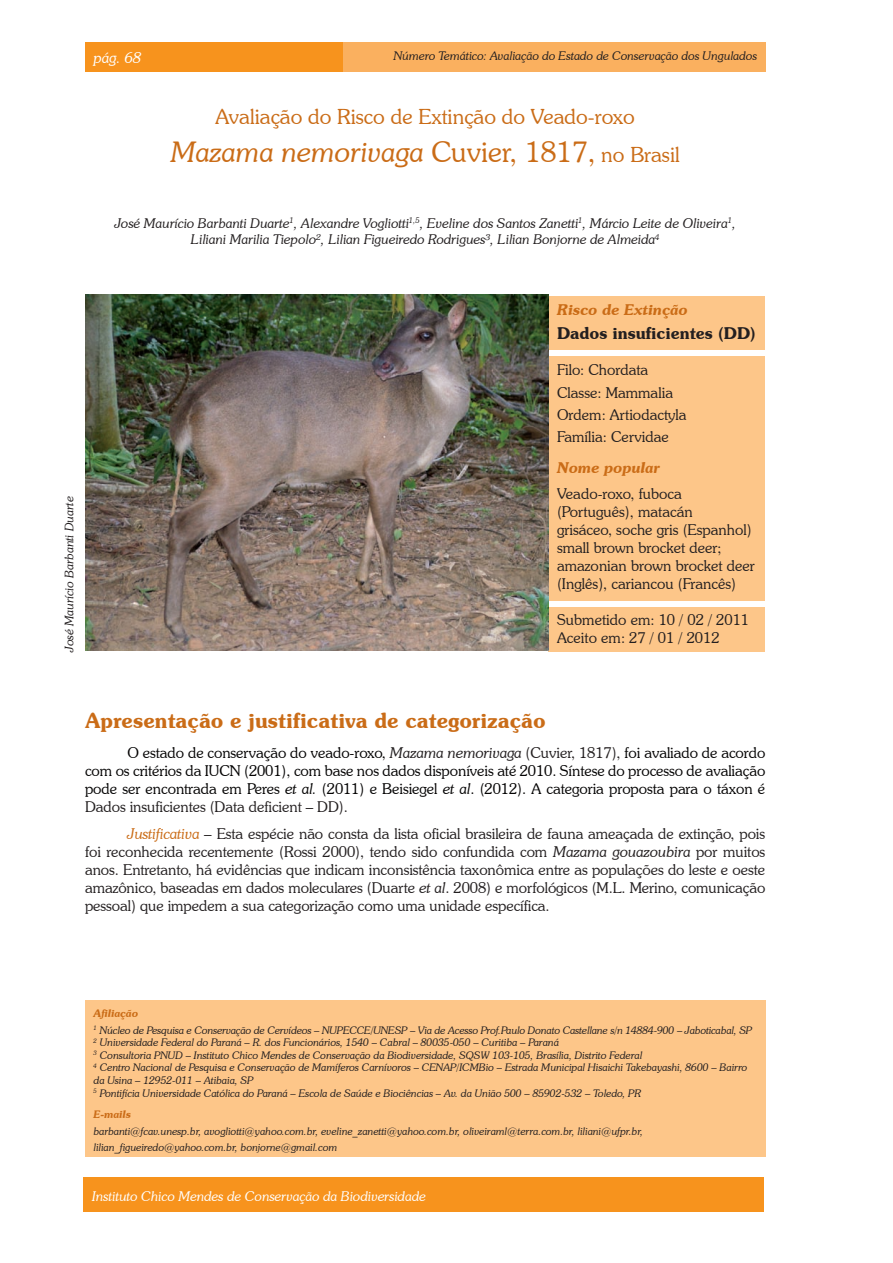
<style>
.page{position:relative;width:893px;height:1263px;background:#fff}
.page>*{position:absolute;margin:0;border:0;box-sizing:border-box;transform-origin:0 0}
.t1{font:italic 300 28.5px "Souvenir IT Cby BT";color:#ca6c17}
.t2{font:600 21px "Souvenir IT Cby BT";color:#ca6c17}
.t3{font:300 21px "Souvenir IT Cby BT";color:#ca6c17}
.t4{font:600 16.5px "Souvenir IT Cby BT";letter-spacing:-.005em;color:#231f20}
.t5{font:300 15px/18px "Souvenir IT Cby BT";color:#231f20}
.t6{font:300 15px/18px "Souvenir IT Cby BT";letter-spacing:-.005em;color:#040303;text-align:justify}
.t7{font:italic 600 15px "Souvenir IT Cby BT";color:#ca6c17}
.t8{font:italic 300 15px "Souvenir IT Cby BT";color:#fff}
.t9{font:italic 300 13.5px/16.2px "Souvenir IT Cby BT";color:#231f20;text-align:center}
.t10{font:italic 300 13.5px "Souvenir IT Cby BT";color:#fff}
.t11{font:italic 300 12px "Souvenir IT Cby BT";color:#231f20}
.t12{font:italic 300 10.5px/12.6px "Souvenir IT Cby BT";color:#231f20}
.t13{font:italic 600 10.5px "Souvenir IT Cby BT";color:#ca6c17}
.s1{font-style:normal}
.s2{font-style:normal;font-size:21px}
.s3{font-style:italic;color:#231f20}
.s4{color:#231f20}
.s5{font-style:italic}
.s6{font-style:italic;color:#ca6c17}
.s7{font-weight:600;color:#ca6c17}
</style>
<div class="page">
<div style="left:343px;top:43px;width:422px;height:29px;background:#fab05f"></div>
<div style="left:85px;top:43px;width:258px;height:29px;background:#f7931d"></div>
<div style="left:83px;top:1178px;width:681px;height:34px;background:#f7931d"></div>
<div style="left:549px;top:296px;width:216px;height:53px;background:#fdc689"></div>
<div style="left:549px;top:356px;width:216px;height:244px;background:#fdc689"></div>
<div style="left:85px;top:1000px;width:680px;height:157px;background:#fdc689"></div>
<div style="left:549px;top:607px;width:216px;height:45px;background:#fdc689"></div>
<img style="left:85px;top:295px;width:464px;height:355px">
<h3 class="t8" style="left:94px;top:49px;width:49px">pág. 68</h3>
<p class="t11" style="left:394px;top:49px;width:365px">Número Temático: Avaliação do Estado de Conservação dos Ungulados</p>
<h2 class="t3" style="left:215px;top:104px;width:421px">Avaliação do Risco de Extinção do Veado-roxo</h2>
<h1 class="t1" style="left:171px;top:134px;width:511px">Mazama nemorivaga <span class="s1">Cuvier, 1817,</span> <span class="s2">no Brasil</span></h1>
<p class="t9" style="left:115px;top:215px;width:622px">José Maurício Barbanti Duarte<sup>1</sup>, Alexandre Vogliotti<sup>1,5</sup>, Eveline dos Santos Zanetti<sup>1</sup>, Márcio Leite de Oliveira<sup>1</sup>,<br>Liliani Marilia Tiepolo², Lilian Figueiredo Rodrigues³, Lilian Bonjorne de Almeida<sup>4</sup></p>
<p class="t11" style="left:62px;top:652px;width:157px;rotate:-90deg">José Maurício Barbanti Duarte</p>
<h3 class="t7" style="left:557px;top:300px;width:132px">Risco de Extinção</h3>
<h3 class="t4" style="left:557px;top:322px;width:201px">Dados insuficientes (DD)</h3>
<h3 class="t5" style="left:557px;top:359px;width:131px;line-height:22.2px">Filo: Chordata<br>Classe: Mammalia<br>Ordem: Artiodactyla<br>Família: Cervidae</h3>
<h3 class="t7" style="left:557px;top:458px;width:104px">Nome popular</h3>
<h3 class="t5" style="left:557px;top:485px;width:199px">Veado-roxo, fuboca (Português), matacán<br>grisáceo, soche gris (Espanhol) small brown brocket deer; amazonian brown brocket deer (Inglês), cariancou (Francês)</h3>
<h3 class="t5" style="left:557px;top:611px;width:194px">Submetido em: 10 / 02 / 2011<br>Aceito em: 27 / 01 / 2012</h3>
<h2 class="t2" style="left:85px;top:707px;width:462px">Apresentação e justificativa de categorização</h2>
<p class="t6" style="left:85px;top:744px;width:682px;text-indent:43px">O estado de conservação do veado-roxo, <span class="s3">Mazama nemorivaga</span> <span class="s4">(Cuvier, 1817),</span> foi avaliado de acordo com os critérios da IUCN (2001), com base nos dados disponíveis até 2010. Síntese do processo de avaliação pode ser encontrada em Peres <span class="s5">et al.</span> (2011) e Beisiegel <span class="s5">et al</span>. (2012). A categoria proposta para o táxon é <span class="s4">Dados insuficientes (Data deficient – DD).</span></p>
<p class="t5" style="left:85px;top:824px;width:682px;text-align:justify;text-indent:43px"><span class="s6">Justificativa</span> – Esta espécie não consta da lista oficial brasileira de fauna ameaçada de extinção, pois foi reconhecida recentemente (Rossi 2000), tendo sido confundida com <span class="s5">Mazama gouazoubira</span> por muitos anos. Entretanto, há evidências que indicam inconsistência taxonômica entre as populações do leste e oeste amazônico, baseadas em dados moleculares (Duarte <span class="s5">et al</span>. 2008) e morfológicos (M.L. Merino, comunicação pessoal) que impedem a sua categorização como uma unidade específica.</p>
<p class="t12" style="left:94px;top:1004px;width:660px;line-height:16.8px"><span class="s7">Afiliação<br></span><sup>1</sup> Núcleo de Pesquisa e Conservação de Cervídeos – NUPECCE/UNESP – Via de Acesso Prof.Paulo Donato Castellane s/n 14884-900 – Jaboticabal, SP</p>
<p class="t12" style="left:94px;top:1036px;width:655px"><sup>2</sup> Universidade Federal do Paraná – R. dos Funcionários, 1540 – Cabral – 80035-050 – Curitiba – Paraná<br><sup>3</sup> Consultoria PNUD – Instituto Chico Mendes de Conservação da Biodiversidade, SQSW 103-105, Brasília, Distrito Federal<br><sup>4</sup> Centro Nacional de Pesquisa e Conservação de Mamíferos Carnívoros – CENAP/ICMBio – Estrada Municipal Hisaichi Takebayashi, 8600 – Bairro da Usina – 12952-011 – Atibaia, SP<br><sup>5</sup> Pontifícia Universidade Católica do Paraná – Escola de Saúde e Biociências – Av. da União 500 – 85902-532 – Toledo, PR</p>
<p class="t13" style="left:94px;top:1107px;width:39px">E-mails</p>
<p class="t12" style="left:94px;top:1122px;width:551px;line-height:16.8px">barbanti@fcav.unesp.br, avogliotti@yahoo.com.br, eveline_zanetti@yahoo.com.br, oliveiraml@terra.com.br, liliani@ufpr.br, lilian_figueiredo@yahoo.com.br, bonjorne@gmail.com</p>
<p class="t10" style="left:92px;top:1188px;width:335px">Instituto Chico Mendes de Conservação da Biodiversidade</p>
</div>
